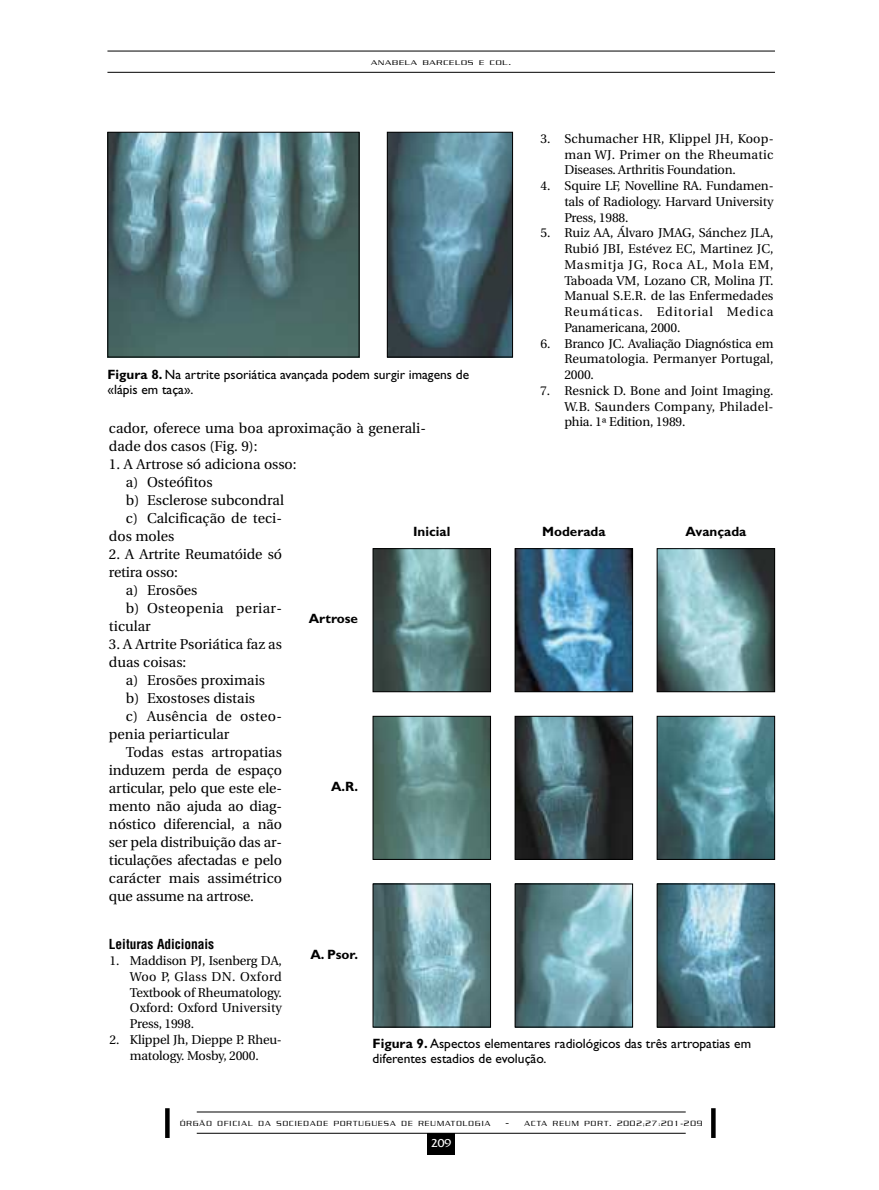
<style>
.page{position:relative;width:879px;height:1190px;background:#fff}
.page>*{position:absolute;margin:0;border:0;box-sizing:border-box;transform-origin:0 0}
.t1{font:14.25px/18px "Utopia";color:#000}
.t2{font:14.25px "Utopia";letter-spacing:.02em;color:#000}
.t3{font:13.5px/15px "Gill Sans";color:#000}
.t4{font:700 13.5px "Gill Sans";color:#000}
.t5{font:700 condensed 13.5px "Helvetica";letter-spacing:-.005em;color:#000}
.t6{font:12.75px/15.8px "Utopia";letter-spacing:-.01em;color:#000;text-align:justify}
.t7{font:12px "Friz Quadrata";color:#fff}
.t8{font:7.5px "Julius";letter-spacing:.11em;color:#000}
.t9{font:7.35px "Julius";letter-spacing:.15em;color:#000}
.t10{font:6.75px "Julius";letter-spacing:.1em;color:#000;scale:1.2 1}
.s1{font-size:9px}
.s2{font-weight:700}
.s3{font-size:9.75px}
.s4{font-size:7.35px}
</style>
<div class="page">
<img style="left:109px;top:134px;width:248px;height:221px">
<div style="left:107px;top:132px;width:252px;height:225px;border:1px solid #000"></div>
<img style="left:389px;top:134px;width:122px;height:221px">
<div style="left:387px;top:132px;width:126px;height:225px;border:1px solid #000"></div>
<hr style="left:197px;top:1111px;width:489px;height:1px;background:#000">
<hr style="left:197px;top:1133px;width:489px;height:1px;background:#000">
<div style="left:427px;top:1133px;width:28px;height:21px;background:#000"></div>
<div style="left:165px;top:1108px;width:5px;height:30px;background:#000"></div>
<div style="left:711px;top:1108px;width:5px;height:30px;background:#000"></div>
<hr style="left:107px;top:51px;width:668px;height:1px;background:#000">
<hr style="left:107px;top:72px;width:668px;height:1px;background:#000">
<img style="left:375px;top:550px;width:114px;height:140px">
<div style="left:373px;top:548px;width:118px;height:144px;border:1px solid #000"></div>
<img style="left:517px;top:550px;width:114px;height:140px">
<div style="left:515px;top:548px;width:118px;height:144px;border:1px solid #000"></div>
<img style="left:659px;top:550px;width:114px;height:140px">
<div style="left:657px;top:548px;width:118px;height:144px;border:1px solid #000"></div>
<img style="left:375px;top:718px;width:114px;height:139px">
<div style="left:373px;top:716px;width:118px;height:143px;border:1px solid #000"></div>
<img style="left:517px;top:718px;width:114px;height:139px">
<div style="left:515px;top:716px;width:118px;height:143px;border:1px solid #000"></div>
<img style="left:659px;top:718px;width:114px;height:139px">
<div style="left:657px;top:716px;width:118px;height:143px;border:1px solid #000"></div>
<img style="left:375px;top:885px;width:114px;height:140px">
<div style="left:373px;top:883px;width:118px;height:144px;border:1px solid #000"></div>
<img style="left:517px;top:885px;width:114px;height:140px">
<div style="left:515px;top:883px;width:118px;height:144px;border:1px solid #000"></div>
<img style="left:659px;top:885px;width:114px;height:140px">
<div style="left:657px;top:883px;width:118px;height:144px;border:1px solid #000"></div>
<p class="t10" style="left:371px;top:60px;width:118px">ANABELA BARCELOS E COL<span class="s1">.</span></p>
<p class="t6" style="left:564px;top:132px;width:211px;text-indent:-24px">3. Schumacher HR, Klippel JH, Koop&shy;man WJ. Primer on the Rheumatic Diseases. Arthritis Foundation.</p>
<p class="t6" style="left:564px;top:179px;width:211px;text-indent:-24px">4. Squire LF, Novelline RA. Fundamen&shy;tals of Radiology. Harvard University Press, 1988.</p>
<p class="t6" style="left:564px;top:226px;width:211px;text-indent:-24px">5. Ruiz AA, Álvaro JMAG, Sánchez JLA, Rubió JBI, Estévez EC, Martinez JC, Masmitja JG, Roca AL, Mola EM, Taboada VM, Lozano CR, Molina JT.<br>Manual S.E.R. de las Enfermedades Reumáticas. Editorial Medica Panamericana, 2000.</p>
<p class="t6" style="left:564px;top:336px;width:211px;text-indent:-24px">6. Branco JC. Avaliação Diagnóstica em Reumatologia. Permanyer Portugal, 2000.</p>
<p class="t6" style="left:564px;top:384px;width:211px;text-indent:-24px">7. Resnick D. Bone and Joint Imaging.<br>W.B. Saunders Company, Philadel&shy;phia. 1ª Edition, 1989.</p>
<p class="t3" style="left:107px;top:369px;width:363px"><span class="s2">Figura 8.</span> Na artrite psoriática avançada podem surgir imagens de «lápis em taça».</p>
<p class="t1" style="left:109px;top:420px;width:318px">cador, oferece uma boa aproximação à generali&shy;dade dos casos (Fig. 9):</p>
<p class="t1" style="left:109px;top:456px;width:189px">1. A Artrose só adiciona osso:</p>
<p class="t1" style="left:126px;top:474px;width:88px">a) Osteófitos</p>
<p class="t1" style="left:126px;top:492px;width:160px">b) Esclerose subcondral</p>
<p class="t1" style="left:126px;top:510px;width:157px">c) Calcificação de teci-</p>
<p class="t1" style="left:109px;top:528px;width:67px">dos moles</p>
<p class="t1" style="left:109px;top:546px;width:174px">2. A Artrite Reumatóide só</p>
<p class="t1" style="left:109px;top:564px;width:70px">retira osso:</p>
<p class="t1" style="left:126px;top:582px;width:73px">a) Erosões</p>
<p class="t2" style="left:126px;top:602px;width:157px">b) Osteopenia periar-</p>
<p class="t1" style="left:109px;top:618px;width:43px">ticular</p>
<p class="t1" style="left:109px;top:636px;width:174px">3. A Artrite Psoriática faz as duas coisas:</p>
<p class="t1" style="left:126px;top:672px;width:141px">a) Erosões proximais</p>
<p class="t1" style="left:126px;top:690px;width:131px">b) Exostoses distais</p>
<p class="t2" style="left:126px;top:710px;width:157px">c) Ausência de osteo-</p>
<p class="t1" style="left:109px;top:726px;width:122px">penia periarticular</p>
<p class="t1" style="left:126px;top:744px;width:157px">Todas estas artropatias</p>
<p class="t1" style="left:109px;top:762px;width:174px">induzem perda de espaço</p>
<p class="t1" style="left:109px;top:780px;width:174px">articular, pelo que este ele-</p>
<p class="t1" style="left:109px;top:798px;width:174px">mento não ajuda ao diag-</p>
<p class="t1" style="left:109px;top:816px;width:174px">nóstico diferencial, a não</p>
<p class="t1" style="left:109px;top:834px;width:174px">ser pela distribuição das ar-</p>
<p class="t1" style="left:109px;top:852px;width:174px">ticulações afectadas e pelo</p>
<p class="t1" style="left:109px;top:870px;width:174px">carácter mais assimétrico</p>
<p class="t1" style="left:109px;top:888px;width:146px">que assume na artrose.</p>
<p class="t5" style="left:109px;top:939px;width:107px">Leituras Adicionais</p>
<p class="t6" style="left:130px;top:954px;width:154px;text-indent:-20px">1. Maddison PJ, Isenberg DA, Woo P, Glass DN. Oxford Textbook of Rheumatology.<br>Oxford: Oxford University Press, 1998.</p>
<p class="t6" style="left:110px;top:1032px;width:174px;text-align:center">2. Klippel Jh, Dieppe P. Rheu&shy;matology. Mosby, 2000.</p>
<p class="t4" style="left:413px;top:526px;width:39px">Inicial</p>
<p class="t4" style="left:542px;top:527px;width:65px">Moderada</p>
<p class="t4" style="left:685px;top:527px;width:63px">Avançada</p>
<p class="t4" style="left:309px;top:614px;width:51px">Artrose</p>
<p class="t4" style="left:331px;top:781px;width:28px">A.R.</p>
<p class="t4" style="left:310px;top:949px;width:49px">A. Psor.</p>
<p class="t3" style="left:373px;top:1037px;width:380px"><span class="s2">Figura 9.</span> Aspectos elementares radiológicos das três artropatias em diferentes estadios de evolução.</p>
<p class="t9" style="left:180px;top:1120px;width:312px">ÓRGÃO OFICIAL DA SOCIEDADE PORTUGUESA DE REUMATOLOGIA</p>
<p class="t8" style="left:506px;top:1120px;width:198px"><span class="s3">-</span> <span class="s4">ACTA REUM PORT</span><span class="s3">.</span> 2002;27:201-209</p>
<p class="t7" style="left:431px;top:1138px;width:22px">209</p>
</div>
